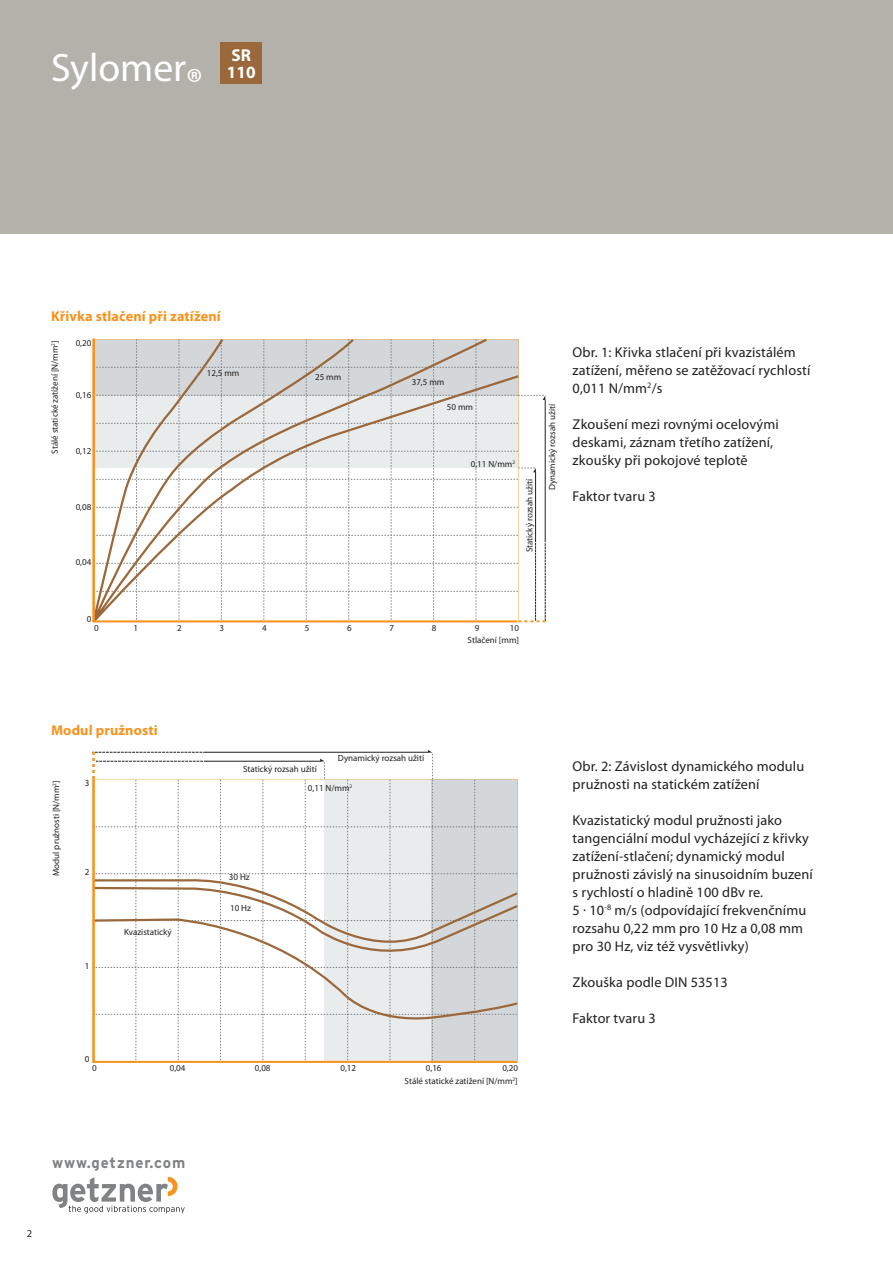
<style>
.page{position:relative;width:893px;height:1263px;background:#fff}
.page>*{position:absolute;margin:0;border:0;box-sizing:border-box;transform-origin:0 0}
.t1{font:39.75px "Myriad Pro";color:#fff}
.t2{font:700 17.25px/17.2px "Myriad Pro";color:#fff}
.t3{font:700 15px "Interstate";letter-spacing:.055em;color:#808284}
.t4{font:14.25px/18px "Myriad Pro";letter-spacing:.01em;color:#221f1f}
.t5{font:700 14.25px "Myriad Pro";letter-spacing:.01em;color:#f7931d}
.t6{font:10.5px "Myriad Pro";color:#221f1f}
.t7{font:9px/12.5px "Myriad Pro";color:#221f1f;text-align:right}
</style>
<div class="page">
<svg style="left:93px;top:339px;width:453px;height:283px"></svg>
<svg style="left:92px;top:750px;width:426px;height:312px"></svg>
<div style="left:0;top:0;width:893px;height:234px;background:#b2b2aa"></div>
<div style="left:221px;top:42px;width:41px;height:41px;background:#9b683b"></div>
<svg style="left:52px;top:1177px;width:133px;height:36px"></svg>
<h1 class="t1" style="left:51px;top:48px;width:153px">Sylomer®</h1>
<p class="t2" style="left:227px;top:47px;width:30px">SR<br>110</p>
<p class="t5" style="left:51px;top:309px;width:171px">Křivka stlačení při zatížení</p>
<p class="t7" style="left:49px;top:454px;width:115px;rotate:-90deg">Stálé statické zatížení [N/mm<sup>2</sup>]</p>
<p class="t7" style="left:76px;top:337px;width:17px">0,20</p>
<p class="t7" style="left:76px;top:389px;width:17px">0,16</p>
<p class="t7" style="left:76px;top:445px;width:17px">0,12</p>
<p class="t7" style="left:76px;top:501px;width:17px">0,08</p>
<p class="t7" style="left:76px;top:556px;width:17px">0,04</p>
<p class="t7" style="left:207px;top:367px;width:34px">12,5 mm</p>
<p class="t7" style="left:315px;top:371px;width:28px">25 mm</p>
<p class="t7" style="left:412px;top:376px;width:34px">37,5 mm</p>
<p class="t7" style="left:447px;top:401px;width:28px">50 mm</p>
<p class="t7" style="left:471px;top:458px;width:46px">0,11 N/mm<sup>2</sup></p>
<p class="t7" style="left:523px;top:552px;width:75px;rotate:-90deg">Statický rozsah užití</p>
<p class="t7" style="left:546px;top:490px;width:88px;rotate:-90deg">Dynamický rozsah užití</p>
<p class="t4" style="left:573px;top:344px;width:239px">Obr. 1: Křivka stlačení při kvazistálém zatížení, měřeno se zatěžovací rychlostí<br>0,011 N/mm<sup>2</sup>/s</p>
<p class="t4" style="left:573px;top:416px;width:208px">Zkoušení mezi rovnými ocelovými deskami, záznam třetího zatížení, zkoušky při pokojové teplotě</p>
<p class="t4" style="left:573px;top:488px;width:85px">Faktor tvaru 3</p>
<p class="t7" style="left:87px;top:613px;width:6px">0</p>
<p class="t7" style="left:94px;top:622px;width:6px">0</p>
<p class="t7" style="left:133px;top:622px;width:6px">1</p>
<p class="t7" style="left:177px;top:622px;width:6px">2</p>
<p class="t7" style="left:220px;top:622px;width:6px">3</p>
<p class="t7" style="left:262px;top:622px;width:6px">4</p>
<p class="t7" style="left:305px;top:622px;width:6px">5</p>
<p class="t7" style="left:347px;top:622px;width:6px">6</p>
<p class="t7" style="left:390px;top:622px;width:6px">7</p>
<p class="t7" style="left:432px;top:622px;width:6px">8</p>
<p class="t7" style="left:475px;top:622px;width:6px">9</p>
<p class="t7" style="left:468px;top:622px;width:53px">10<br>Stlačení [mm]</p>
<p class="t5" style="left:51px;top:723px;width:108px">Modul pružnosti</p>
<p class="t7" style="left:50px;top:876px;width:97px;rotate:-90deg">Modul pružnosti [N/mm<sup>2</sup>]</p>
<p class="t7" style="left:85px;top:777px;width:6px">3</p>
<p class="t7" style="left:85px;top:866px;width:6px">2</p>
<p class="t7" style="left:85px;top:960px;width:6px">1</p>
<p class="t7" style="left:124px;top:926px;width:49px">Kvazistatický</p>
<p class="t7" style="left:243px;top:763px;width:75px">Statický rozsah užití</p>
<p class="t7" style="left:338px;top:752px;width:88px">Dynamický rozsah užití</p>
<p class="t7" style="left:229px;top:871px;width:22px">30 Hz</p>
<p class="t7" style="left:230px;top:902px;width:22px">10 Hz</p>
<p class="t7" style="left:308px;top:782px;width:46px">0,11 N/mm<sup>2</sup></p>
<p class="t7" style="left:85px;top:1053px;width:6px">0</p>
<p class="t7" style="left:92px;top:1062px;width:6px">0</p>
<p class="t7" style="left:170px;top:1062px;width:17px">0,04</p>
<p class="t7" style="left:255px;top:1062px;width:17px">0,08</p>
<p class="t7" style="left:340px;top:1062px;width:17px">0,12</p>
<p class="t7" style="left:426px;top:1062px;width:17px">0,16</p>
<p class="t7" style="left:502px;top:1062px;width:17px">0,20</p>
<p class="t7" style="left:405px;top:1075px;width:115px">Stálé statické zatížení [N/mm<sup>2</sup>]</p>
<p class="t3" style="left:52px;top:1157px;width:135px">www.getzner.com</p>
<p class="t6" style="left:27px;top:1228px;width:7px">2</p>
<p class="t4" style="left:573px;top:758px;width:233px">Obr. 2: Závislost dynamického modulu pružnosti na statickém zatížení</p>
<p class="t4" style="left:573px;top:812px;width:242px">Kvazistatický modul pružnosti jako tangenciální modul vycházející z křivky zatížení-stlačení; dynamický modul pružnosti závislý na sinusoidním buzení s rychlostí o hladině 100 dBv re.<br>5 . 10<sup>-8</sup> m/s (odpovídající frekvenčnímu rozsahu 0,22 mm pro 10 Hz a 0,08 mm pro 30 Hz, viz též vysvětlivky)</p>
<p class="t4" style="left:573px;top:974px;width:157px">Zkouška podle DIN 53513</p>
<p class="t4" style="left:573px;top:1010px;width:85px">Faktor tvaru 3</p>
</div>
